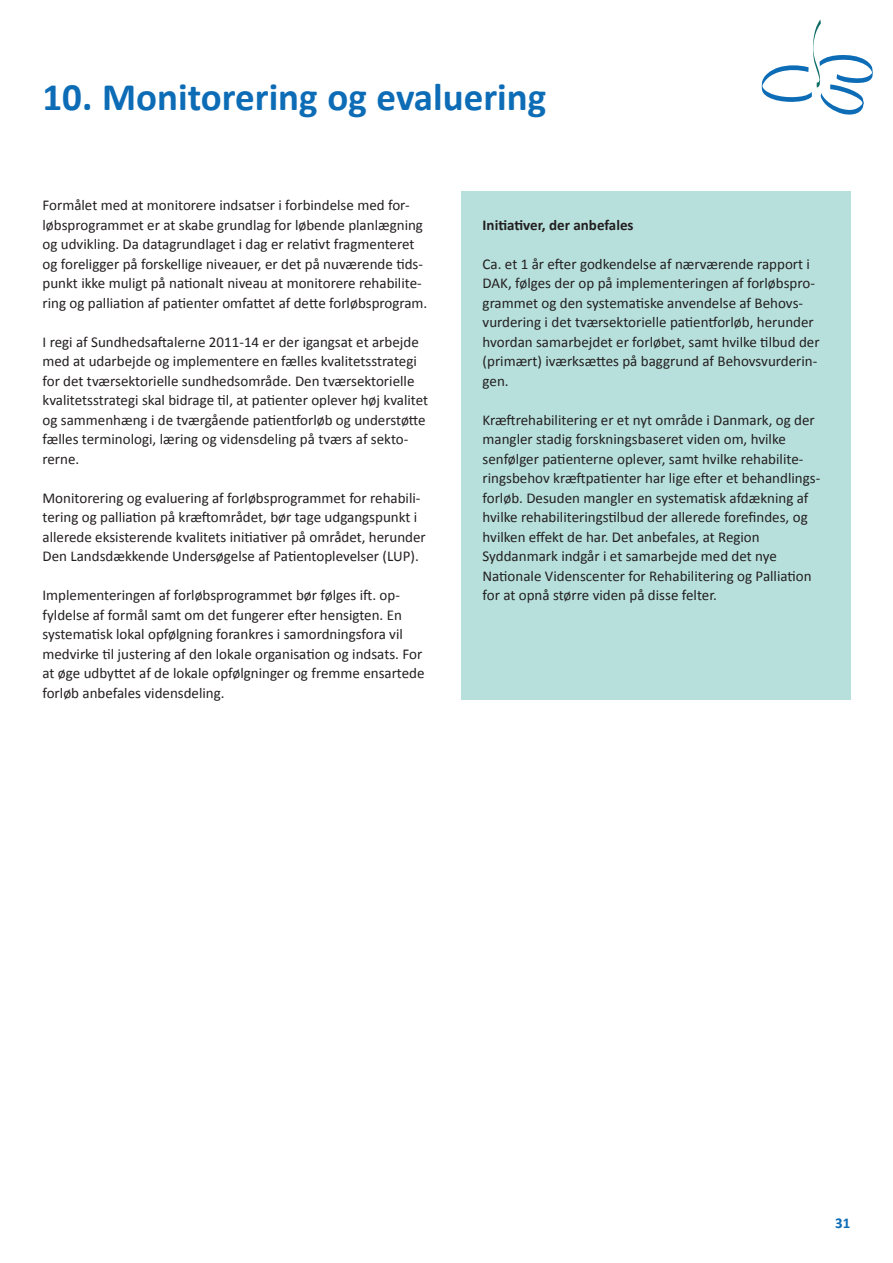
<style>
.page{position:relative;width:893px;height:1263px;background:#fff}
.page>*{position:absolute;margin:0;border:0;box-sizing:border-box;transform-origin:0 0}
.t1{font:700 39px "Calibri";color:#0d6cb6}
.t2{font:15px/19.5px "Calibri";color:#231f20}
.t3{font:700 15px "Calibri";color:#231f20}
.t4{font:700 15px "Calibri";color:#0d6cb6}
</style>
<div class="page">
<svg style="left:761px;top:19px;width:112px;height:96px"></svg>
<div style="left:461px;top:191px;width:389px;height:509px;background:#b7e0dc"></div>
<h1 class="t1" style="left:43px;top:72px;width:505px">10. Monitorering og evaluering</h1>
<p class="t2" style="left:43px;top:195px;width:386px">Formålet med at monitorere indsatser i forbindelse med for&shy;løbsprogrammet er at skabe grundlag for løbende planlægning og udvikling. Da datagrundlaget i dag er relativt fragmenteret og foreligger på forskellige niveauer, er det på nuværende tids&shy;punkt ikke muligt på nationalt niveau at monitorere rehabilite&shy;ring og palliation af patienter omfattet af dette forløbsprogram.</p>
<p class="t2" style="left:42px;top:332px;width:387px">I regi af Sundhedsaftalerne 2011-14 er der igangsat et arbejde med at udarbejde og implementere en fælles kvalitetsstrategi for det tværsektorielle sundhedsområde. Den tværsektorielle kvalitetsstrategi skal bidrage til, at patienter oplever høj kvalitet og sammenhæng i de tværgående patientforløb og understøtte fælles terminologi, læring og vidensdeling på tværs af sekto&shy;rerne.</p>
<p class="t2" style="left:42px;top:488px;width:385px">Monitorering og evaluering af forløbsprogrammet for rehabili&shy;tering og palliation på kræftområdet, bør tage udgangspunkt i allerede eksisterende kvalitets initiativer på området, herunder Den Landsdækkende Undersøgelse af Patientoplevelser (LUP).</p>
<p class="t2" style="left:42px;top:585px;width:384px">Implementeringen af forløbsprogrammet bør følges ift. op&shy;fyldelse af formål samt om det fungerer efter hensigten. En systematisk lokal opfølgning forankres i samordningsfora vil medvirke til justering af den lokale organisation og indsats. For at øge udbyttet af de lokale opfølgninger og fremme ensartede forløb anbefales vidensdeling.</p>
<p class="t3" style="left:483px;top:215px;width:152px">Initiativer, der anbefales</p>
<p class="t2" style="left:483px;top:254px;width:339px">Ca. et 1 år efter godkendelse af nærværende rapport i DAK, følges der op på implementeringen af forløbspro&shy;grammet og den systematiske anvendelse af Behovs&shy;vurdering i det tværsektorielle patientforløb, herunder hvordan samarbejdet er forløbet, samt hvilke tilbud der (primært) iværksættes på baggrund af Behovsvurderin&shy;gen.</p>
<p class="t2" style="left:483px;top:410px;width:334px">Kræftrehabilitering er et nyt område i Danmark, og der</p>
<p class="t2" style="left:483px;top:429px;width:339px">mangler stadig forskningsbaseret viden om, hvilke senfølger patienterne oplever, samt hvilke rehabilite&shy;ringsbehov kræftpatienter har lige efter et behandlings&shy;forløb. Desuden mangler en systematisk afdækning af hvilke rehabiliteringstilbud der allerede forefindes, og hvilken effekt de har. Det anbefales, at Region Syddanmark indgår i et samarbejde med det nye Nationale Videnscenter for Rehabilitering og Palliation for at opnå større viden på disse felter.</p>
<p class="t4" style="left:835px;top:1213px;width:17px">31</p>
</div>
